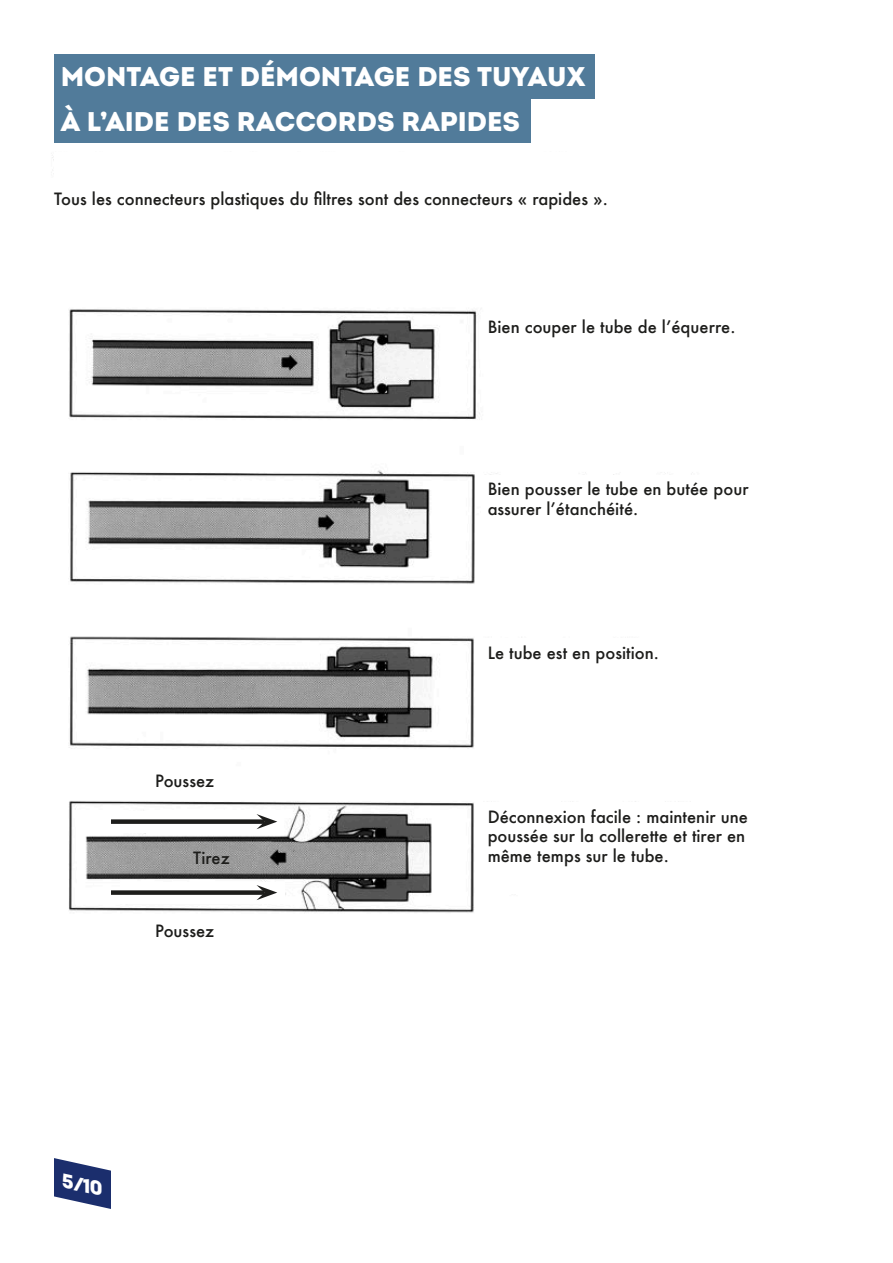
<style>
.page{position:relative;width:893px;height:1263px;background:#fff}
.page>*{position:absolute;margin:0;border:0;box-sizing:border-box;transform-origin:0 0}
.t1{font:27px/44.5px "Intro Demo Black CAPS";color:#fff}
.t2{font:italic 19.5px "Intro Demo Black CAPS";color:#fff;scale:1.05 1}
.t3{font:500 16.5px/19.8px "Futura";color:#1d1d1b}
</style>
<div class="page">
<img style="left:52px;top:157px;width:584px;height:756px">
<div style="left:54px;top:54px;width:541px;height:45px;background:#517b9a"></div>
<div style="left:54px;top:99px;width:476px;height:44px;background:#517b9a"></div>
<div style="left:54px;top:152px;width:565px;height:92px;background:#fff"></div>
<div style="left:481px;top:312px;width:289px;height:61px;background:#fff"></div>
<div style="left:481px;top:475px;width:289px;height:60px;background:#fff"></div>
<div style="left:481px;top:639px;width:289px;height:60px;background:#fff"></div>
<div style="left:481px;top:802px;width:289px;height:92px;background:#fff"></div>
<div style="left:120px;top:882px;width:165px;height:21px;background:#fff"></div>
<div style="left:182px;top:773px;width:42px;height:21px;background:#fff"></div>
<div style="left:119px;top:811px;width:165px;height:21px;background:#fff"></div>
<div style="left:111px;top:890px;width:154px;height:5px;background:#1d1d1b"></div>
<svg style="left:256px;top:885px;width:21px;height:15px"></svg>
<div style="left:111px;top:819px;width:154px;height:5px;background:#1d1d1b"></div>
<svg style="left:256px;top:814px;width:21px;height:15px"></svg>
<svg style="left:54px;top:1158px;width:57px;height:51px"></svg>
<h1 class="t1" style="left:61px;top:54px;width:526px">MONTAGE ET DÉMONTAGE DES TUYAUX<br>À L’AIDE DES RACCORDS RAPIDES</h1>
<p class="t3" style="left:54px;top:189px;width:555px">Tous les connecteurs plastiques du filtres sont des connecteurs « rapides ».</p>
<p class="t3" style="left:488px;top:317px;width:249px">Bien couper le tube de l’équerre.</p>
<p class="t3" style="left:488px;top:479px;width:262px">Bien pousser le tube en butée pour assurer l’étanchéité.</p>
<p class="t3" style="left:155px;top:771px;width:60px">Poussez</p>
<p class="t3" style="left:193px;top:847px;width:38px">Tirez</p>
<p class="t3" style="left:155px;top:921px;width:60px">Poussez</p>
<p class="t2" style="left:66px;top:1169px;width:41px;rotate:12deg">5/10</p>
<p class="t3" style="left:488px;top:643px;width:173px">Le tube est en position.</p>
<p class="t3" style="left:488px;top:806px;width:262px">Déconnexion facile : maintenir une poussée sur la collerette et tirer en même temps sur le tube.</p>
</div>
